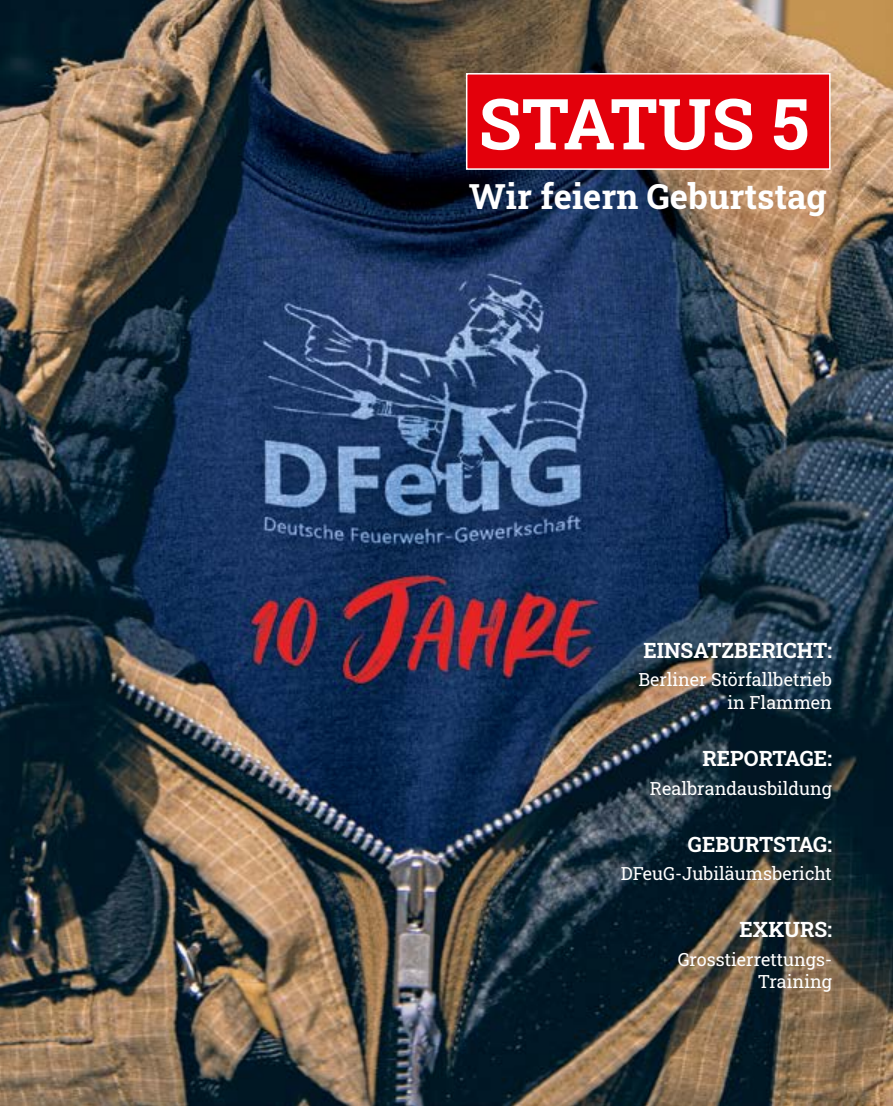
<style>
.page{position:relative;width:893px;height:1106px;background:#fff}
.page>*{position:absolute;margin:0;border:0;box-sizing:border-box;transform-origin:0 0}
.t1{font:700 70.5px "Roboto Slab";color:#fff}
.t2{font:700 34.5px "Roboto Slab";color:#fff}
.t3{font:700 21px "Roboto Slab";color:#fff}
.t4{font:18px/22.5px "Roboto Slab";color:#fff;text-align:right}
</style>
<div class="page">
<img style="left:0;top:0;width:893px;height:1106px">
<div style="left:466px;top:73px;width:365px;height:97px;background:#e3000b;border:2px solid #fff"></div>
<h1 class="t1" style="left:479px;top:75px;width:332px">STATUS 5</h1>
<h2 class="t2" style="left:469px;top:173px;width:359px">Wir feiern Geburtstag</h2>
<p class="t3" style="left:643px;top:636px;width:190px">EINSATZBERICHT:</p>
<p class="t4" style="left:638px;top:668px;width:195px">Berliner Störfallbetrieb in Flammen</p>
<p class="t3" style="left:702px;top:744px;width:131px">REPORTAGE:</p>
<p class="t4" style="left:650px;top:776px;width:184px">Realbrandausbildung</p>
<p class="t3" style="left:688px;top:829px;width:146px">GEBURTSTAG:</p>
<p class="t4" style="left:621px;top:861px;width:213px">DFeuG-Jubiläumsbericht</p>
<p class="t3" style="left:739px;top:915px;width:94px">EXKURS:</p>
<p class="t4" style="left:678px;top:947px;width:156px">Grosstierrettungs-<br>Training</p>
</div>
